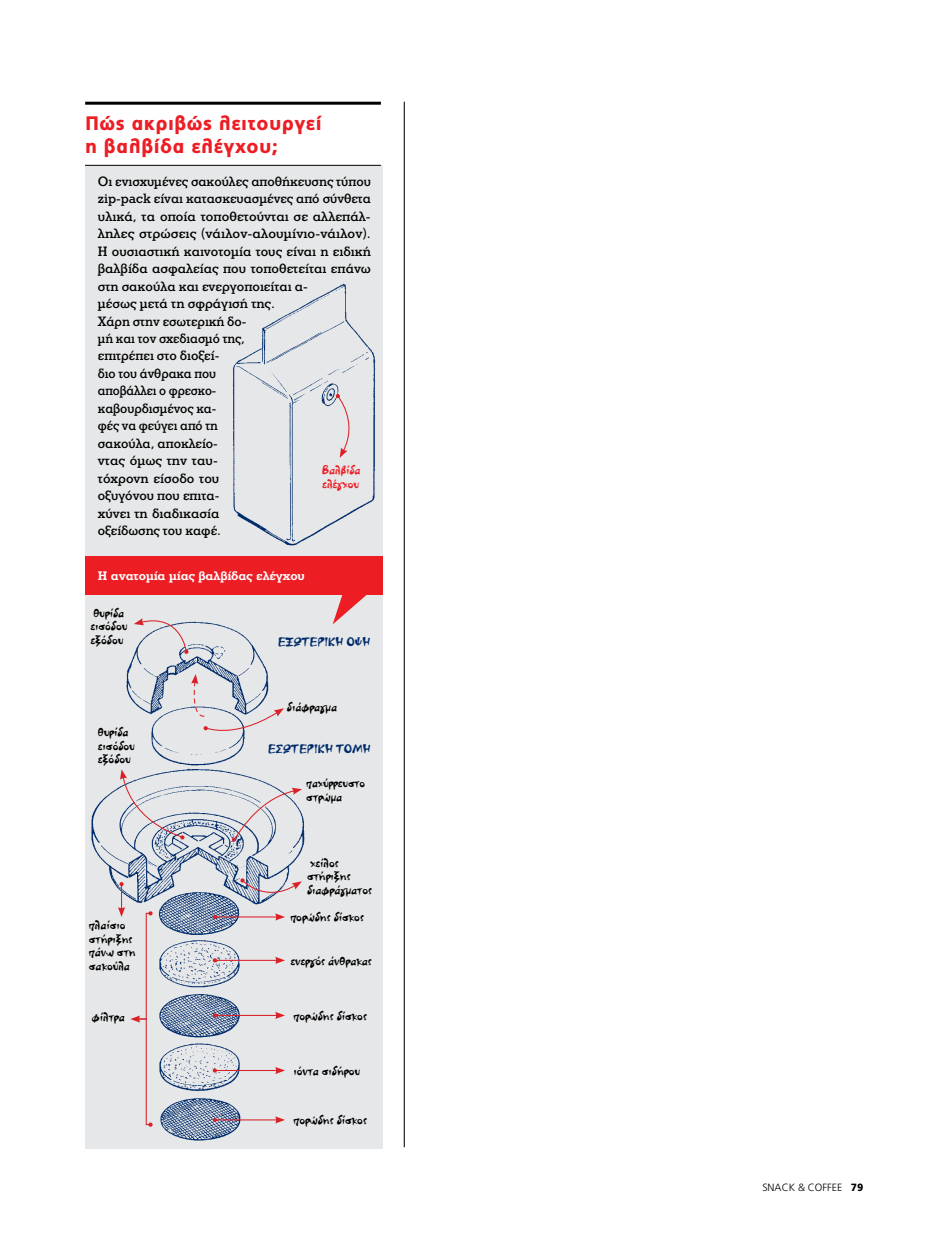
<style>
.page{position:relative;width:936px;height:1234px;background:#fff}
.page>*{position:absolute;margin:0;border:0;box-sizing:border-box;transform-origin:0 0}
.t1{font:900 19.5px/22.5px "PF Catalog";letter-spacing:.025em;color:#ed1d24;scale:.95 1}
.t2{font:500 13.8px/17.4px "PF Litho Text";color:#000;scale:.95 1}
.t3{font:700 12.75px "PF Litho Text";letter-spacing:-.01em;color:#fff}
.t4{font:800 12px/13.5px "PF Plasmatic";color:#000}
.t5{font:800 12px "PF Plasmatic";color:#002c6b}
.t6{font:800 12px/13.5px "PF Plasmatic";color:#ed1d24}
.t7{font:300 10.5px "PF Catalog";color:#000}
.s1{font-weight:900}
</style>
<div class="page">
<div style="left:85px;top:165px;width:298px;height:983px;background:#e6e7e8"></div>
<img style="left:85px;top:594px;width:231px;height:555px">
<img style="left:232px;top:283px;width:144px;height:263px">
<hr style="left:404px;top:102px;width:1px;height:1044px;background:#000">
<svg style="left:335px;top:393px;width:24px;height:65px"></svg>
<svg style="left:134px;top:612px;width:55px;height:42px"></svg>
<hr style="left:85px;top:102px;width:296px;height:3px;background:#000">
<hr style="left:85px;top:165px;width:296px;height:1px;background:#000">
<hr style="left:215px;top:916px;width:62px;height:1px;background:#da2128">
<svg style="left:213px;top:914px;width:4px;height:4px"></svg>
<svg style="left:275px;top:913px;width:10px;height:7px"></svg>
<svg style="left:120px;top:769px;width:65px;height:70px"></svg>
<svg style="left:232px;top:787px;width:70px;height:55px"></svg>
<hr style="left:215px;top:959px;width:62px;height:1px;background:#da2128">
<svg style="left:213px;top:958px;width:4px;height:4px"></svg>
<svg style="left:275px;top:956px;width:10px;height:7px"></svg>
<hr style="left:215px;top:1014px;width:62px;height:1px;background:#da2128">
<svg style="left:213px;top:1013px;width:4px;height:4px"></svg>
<svg style="left:275px;top:1011px;width:10px;height:7px"></svg>
<hr style="left:215px;top:1069px;width:62px;height:1px;background:#da2128">
<svg style="left:213px;top:1068px;width:4px;height:4px"></svg>
<svg style="left:275px;top:1066px;width:10px;height:7px"></svg>
<hr style="left:215px;top:1119px;width:62px;height:1px;background:#da2128">
<svg style="left:213px;top:1117px;width:4px;height:4px"></svg>
<svg style="left:275px;top:1115px;width:10px;height:8px"></svg>
<svg style="left:118px;top:881px;width:35px;height:245px"></svg>
<div style="left:85px;top:555px;width:298px;height:39px;background:#ed1d24"></div>
<svg style="left:332px;top:594px;width:46px;height:30px"></svg>
<svg style="left:191px;top:674px;width:93px;height:66px"></svg>
<svg style="left:240px;top:878px;width:62px;height:25px"></svg>
<h1 class="t1" style="left:85px;top:112px;width:250px">Πώς ακριβώς λειτουργεί η βαλβίδα ελέγχου;</h1>
<p class="t2" style="left:98px;top:172px;width:289px">Οι ενισχυμένες σακούλες αποθήκευσης τύπου zip-pack είναι κατασκευασμένες από σύνθετα υλικά, τα οποία τοποθετούνται σε αλλεπάλ&shy;ληλες στρώσεις (νάιλον-αλουμίνιο-νάιλον).<br>Η ουσιαστική καινοτομία τους είναι η ειδική βαλβίδα ασφαλείας που τοποθετείται επάνω στη σακούλα και ενεργοποιείται α-<br>μέσως μετά τη σφράγισή της.<br>Χάρη στην εσωτερική δο-<br>μή και τον σχεδιασμό της,<br>επιτρέπει στο διοξεί-<br>διο του άνθρακα που<br>αποβάλλει ο φρεσκο-<br>καβουρδισμένος κα-<br>φές να φεύγει από τη<br>σακούλα, αποκλείο-<br>ντας όμως την ταυ-<br>τόχρονη είσοδο του<br>οξυγόνου που επιτα-<br>χύνει τη διαδικασία<br>οξείδωσης του καφέ.</p>
<p class="t6" style="left:322px;top:463px;width:40px">Βαλβίδα ελέγχου</p>
<p class="t3" style="left:98px;top:568px;width:208px">Η ανατομία μίας βαλβίδας ελέγχου</p>
<p class="t4" style="left:90px;top:606px;width:38px">θυρίδα εισόδου εξόδου</p>
<p class="t4" style="left:98px;top:725px;width:38px">θυρίδα εισόδου εξόδου</p>
<p class="t4" style="left:89px;top:918px;width:48px">πλαίσιο στήριξης πάνω στη σακούλα</p>
<p class="t5" style="left:278px;top:634px;width:94px">ΕΞΩΤΕΡΙΚΗ ΟΨΗ</p>
<p class="t4" style="left:287px;top:700px;width:52px">διάφραγμα</p>
<p class="t5" style="left:268px;top:740px;width:105px">ΕΣΩΤΕΡΙΚΗ ΤΟΜΗ</p>
<p class="t4" style="left:306px;top:776px;width:60px">παχύρρευστο στρώμα</p>
<p class="t4" style="left:307px;top:855px;width:66px">χείλος στήριξης διαφράγματος</p>
<p class="t4" style="left:290px;top:909px;width:75px">πορώδης δίσκος</p>
<p class="t4" style="left:290px;top:953px;width:83px">ενεργός άνθρακας</p>
<p class="t4" style="left:92px;top:1009px;width:34px">φίλτρα</p>
<p class="t4" style="left:293px;top:1008px;width:75px">πορώδης δίσκος</p>
<p class="t4" style="left:293px;top:1063px;width:68px">ιόντα σιδήρου</p>
<p class="t4" style="left:293px;top:1113px;width:75px">πορώδης δίσκος</p>
<p class="t7" style="left:762px;top:1180px;width:102px">SNACK &amp; COFFEE <span class="s1">79</span></p>
</div>
